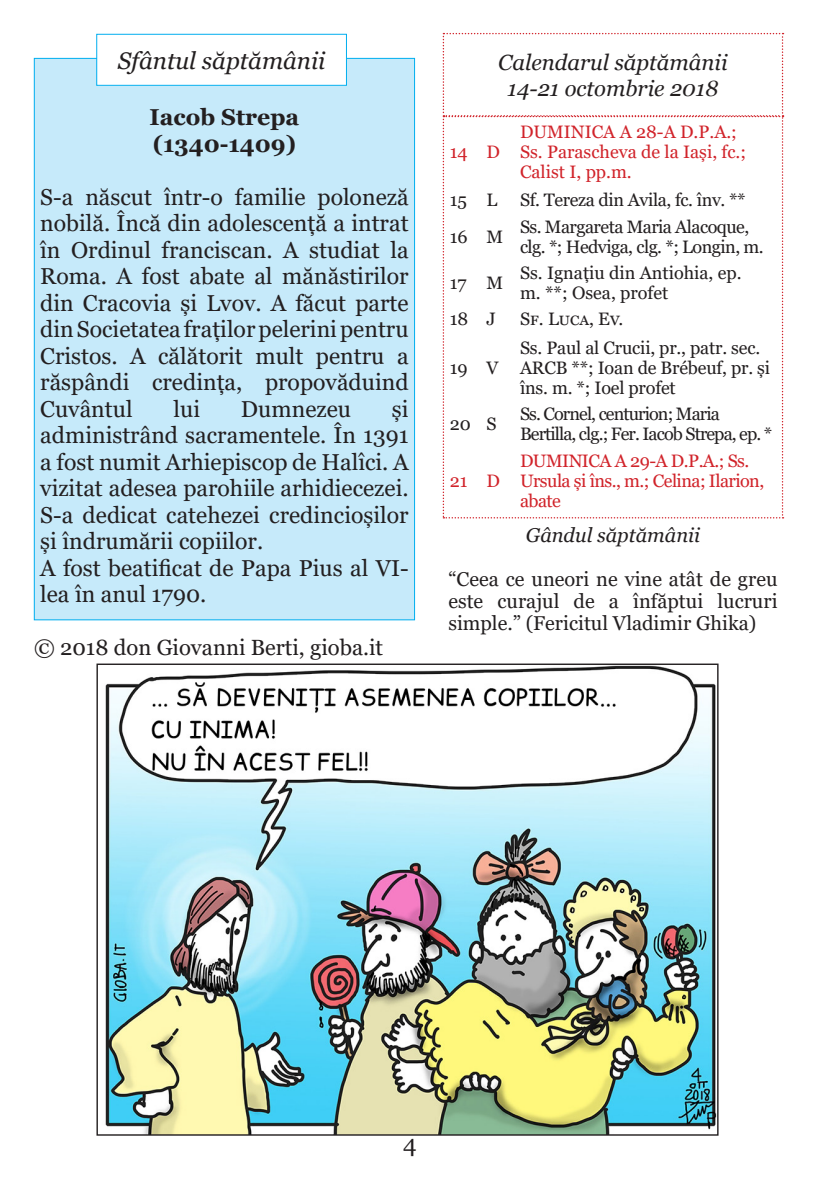
<style>
.page{position:relative;width:840px;height:1191px;background:#fff}
.page>*{position:absolute;margin:0;border:0;box-sizing:border-box;transform-origin:0 0}
.t1{font:italic 24px "Georgia";color:#231f20}
.t2{font:24px "Georgia";color:#231f20}
.t3{font:23px/26.4px "Georgia";color:#231f20;text-align:justify}
.t4{font:700 23px "Georgia";color:#231f20}
.t5{font:italic 22px "Georgia";color:#231f20}
.t6{font:22px "Georgia";color:#231f20}
.t7{font:20px/22px "Georgia";color:#231f20;text-align:justify}
.t8{font:italic 20px "Georgia";color:#231f20}
.t9{font:18px/20px "Georgia";letter-spacing:-.02em;color:#231f20}
.t10{font:18px/20px "Georgia";letter-spacing:-.015em;color:#d1232a}
.t11{font:18px/20px "Georgia";letter-spacing:-.05em;color:#231f20}
.t12{font:18px/20px "Georgia";color:#231f20}
</style>
<div class="page">
<img style="left:105px;top:665px;width:611px;height:468px">
<svg style="left:442px;top:33px;width:341px;height:485px"></svg>
<div style="left:34px;top:58px;width:380px;height:562px;background:#c6eafa"></div>
<div style="left:97px;top:34px;width:249px;height:51px;background:#fff"></div>
<div style="left:96px;top:34px;width:250px;height:52px;border:1px solid #00aeef"></div>
<p class="t1" style="left:118px;top:45px;width:209px">Sfântul săptămânii</p>
<p class="t4" style="left:149px;top:103px;width:151px">Iacob Strepa</p>
<p class="t4" style="left:153px;top:129px;width:145px">(1340-1409)</p>
<p class="t3" style="left:40px;top:184px;width:370px">S-a născut într-o familie poloneză nobilă. Încă din adolescență a intrat în Ordinul franciscan. A studiat la Roma. A fost abate al mănăstirilor din Cracovia și Lvov. A făcut parte din Societatea fraților pelerini pentru Cristos. A călătorit mult pentru a răspândi credința, propovăduind Cuvântul</p>
<p class="t3" style="left:173px;top:396px;width:28px">lui</p>
<p class="t3" style="left:241px;top:396px;width:111px">Dumnezeu</p>
<p class="t3" style="left:40px;top:396px;width:370px;text-indent:351px">și administrând sacramentele. În 1391 a fost numit Arhiepiscop de Halîci. A vizitat adesea parohiile arhidiecezei.<br>S-a dedicat catehezei credincioșilor și îndrumării copiilor.</p>
<p class="t3" style="left:40px;top:555px;width:370px">A fost beatificat de Papa Pius al VI&shy;lea în anul 1790.</p>
<p class="t6" style="left:34px;top:634px;width:350px">© 2018 don Giovanni Berti, gioba.it</p>
<p class="t5" style="left:498px;top:48px;width:231px">Calendarul săptămânii</p>
<p class="t5" style="left:507px;top:75px;width:212px">14-21 octombrie 2018</p>
<p class="t10" style="left:449px;top:142px;width:19px">14</p>
<p class="t10" style="left:486px;top:142px;width:15px">D</p>
<p class="t10" style="left:519px;top:122px;width:227px">DUMINICA A 28-A D.P.A.;<br>Ss. Parascheva de la Iași, fc.;<br>Calist I, pp.m.</p>
<p class="t9" style="left:449px;top:190px;width:19px">15</p>
<p class="t9" style="left:486px;top:190px;width:12px">L</p>
<p class="t9" style="left:519px;top:190px;width:227px">Sf. Tereza din Avila, fc. înv. **</p>
<p class="t9" style="left:449px;top:227px;width:19px">16</p>
<p class="t9" style="left:486px;top:227px;width:18px">M</p>
<p class="t9" style="left:519px;top:217px;width:245px">Ss. Margareta Maria Alacoque, clg. *; Hedviga, clg. *; Longin, m.</p>
<p class="t9" style="left:449px;top:273px;width:18px">17</p>
<p class="t9" style="left:486px;top:273px;width:18px">M</p>
<p class="t12" style="left:519px;top:263px;width:223px">Ss. Ignațiu din Antiohia, ep. m. **; Osea, profet</p>
<p class="t9" style="left:449px;top:309px;width:20px">18</p>
<p class="t9" style="left:486px;top:309px;width:11px">J</p>
<p class="t9" style="left:519px;top:309px;width:105px">Sf. Luca, Ev.</p>
<p class="t9" style="left:449px;top:358px;width:19px">19</p>
<p class="t9" style="left:486px;top:358px;width:14px">V</p>
<p class="t9" style="left:519px;top:338px;width:251px">Ss. Paul al Crucii, pr., patr. sec.<br>ARCB **; Ioan de Brébeuf, pr. și îns. m. *; Ioel profet</p>
<p class="t9" style="left:449px;top:414px;width:23px">20</p>
<p class="t9" style="left:486px;top:414px;width:12px">S</p>
<p class="t11" style="left:519px;top:404px;width:254px">Ss. Cornel, centurion; Maria<br>Bertilla, clg.; Fer. Iacob Strepa, ep. *</p>
<p class="t10" style="left:449px;top:471px;width:19px">21</p>
<p class="t10" style="left:486px;top:471px;width:15px">D</p>
<p class="t10" style="left:519px;top:451px;width:246px">DUMINICA A 29-A D.P.A.; Ss.<br>Ursula și îns., m.; Celina; Ilarion, abate</p>
<p class="t8" style="left:525px;top:522px;width:176px">Gândul săptămânii</p>
<p class="t7" style="left:448px;top:568px;width:330px">“Ceea ce uneori ne vine atât de greu este curajul de a înfăptui lucruri simple.” (Fericitul Vladimir Ghika)</p>
<p class="t2" style="left:403px;top:1129px;width:15px">4</p>
</div>
